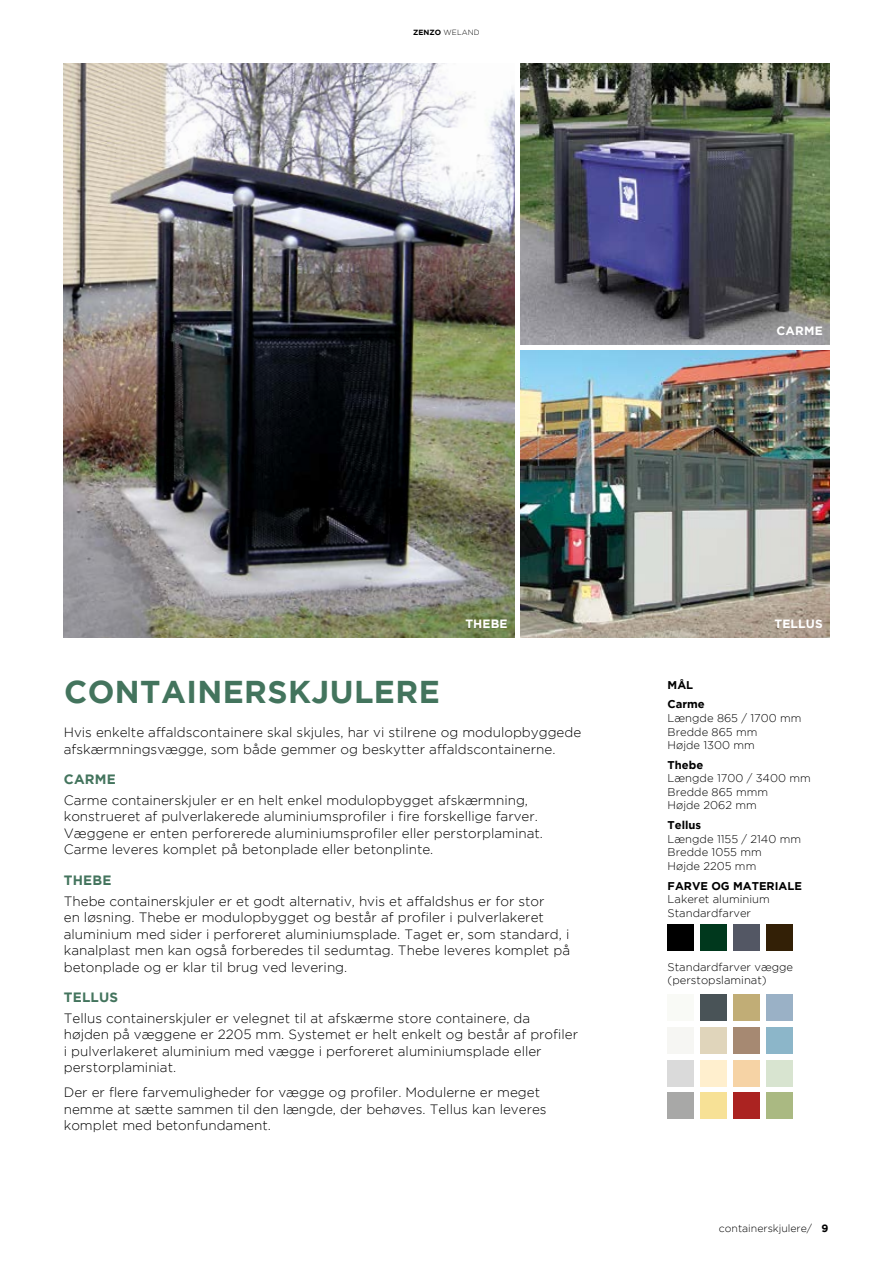
<style>
.page{position:relative;width:893px;height:1263px;background:#fff}
.page>*{position:absolute;margin:0;border:0;box-sizing:border-box;transform-origin:0 0}
.t1{font:700 31.5px "Gotham";letter-spacing:.015em;color:#43745d}
.t2{font:300 13.5px/16.5px "Gotham";color:#000}
.t3{font:700 13.5px "Gotham";letter-spacing:.015em;color:#43745d}
.t4{font:700 12px "Gotham";letter-spacing:.015em;color:#fff}
.t5{font:300 11.25px/13.5px "Gotham";color:#000}
.t6{font:700 11.25px/20px "Gotham";color:#000}
.t7{font:300 10.5px "Gotham";color:#000}
.t8{font:300 7.5px "Gotham";letter-spacing:.015em;color:#000}
.s1{font-weight:700}
</style>
<div class="page">
<img style="left:521px;top:351px;width:308px;height:287px">
<img style="left:521px;top:64px;width:308px;height:280px">
<img style="left:64px;top:64px;width:450px;height:574px">
<div style="left:668px;top:925px;width:26px;height:26px;background:#000"></div>
<div style="left:701px;top:925px;width:26px;height:26px;background:#00381d"></div>
<div style="left:733px;top:925px;width:27px;height:26px;background:#535764"></div>
<div style="left:766px;top:925px;width:27px;height:26px;background:#332006"></div>
<div style="left:667px;top:994px;width:26px;height:26px;background:#f9faf6"></div>
<div style="left:700px;top:994px;width:26px;height:26px;background:#495357"></div>
<div style="left:733px;top:994px;width:26px;height:26px;background:#c1ad76"></div>
<div style="left:766px;top:994px;width:26px;height:26px;background:#9ab1c6"></div>
<div style="left:667px;top:1027px;width:26px;height:26px;background:#f6f6f3"></div>
<div style="left:700px;top:1027px;width:26px;height:26px;background:#e0d5bb"></div>
<div style="left:733px;top:1027px;width:26px;height:26px;background:#a68972"></div>
<div style="left:766px;top:1027px;width:26px;height:26px;background:#8cb6c9"></div>
<div style="left:667px;top:1060px;width:26px;height:26px;background:#dadada"></div>
<div style="left:700px;top:1060px;width:26px;height:26px;background:#ffefce"></div>
<div style="left:733px;top:1060px;width:26px;height:26px;background:#f6d3a5"></div>
<div style="left:766px;top:1060px;width:26px;height:26px;background:#d8e4d0"></div>
<div style="left:667px;top:1093px;width:26px;height:26px;background:#a8a8a7"></div>
<div style="left:700px;top:1093px;width:26px;height:26px;background:#f7e196"></div>
<div style="left:733px;top:1093px;width:26px;height:26px;background:#ab2321"></div>
<div style="left:766px;top:1093px;width:26px;height:26px;background:#aab982"></div>
<p class="t8" style="left:413px;top:29px;width:68px"><span class="s1">ZENZO</span> WELAND</p>
<p class="t4" style="left:777px;top:323px;width:48px">CARME</p>
<p class="t4" style="left:465px;top:617px;width:44px">THEBE</p>
<p class="t4" style="left:774px;top:617px;width:50px">TELLUS</p>
<h1 class="t1" style="left:64px;top:674px;width:377px">CONTAINERSKJULERE</h1>
<p class="t2" style="left:64px;top:724px;width:519px">Hvis enkelte affaldscontainere skal skjules, har vi stilrene og modulopbyggede afskærmningsvægge, som både gemmer og beskytter affaldscontainerne.</p>
<p class="t3" style="left:64px;top:771px;width:53px">CARME</p>
<p class="t2" style="left:64px;top:792px;width:481px">Carme containerskjuler er en helt enkel modulopbygget afskærmning, konstrueret af pulverlakerede aluminiumsprofiler i fire forskellige farver.<br>Væggene er enten perforerede aluminiumsprofiler eller perstorplaminat.<br>Carme leveres komplet på betonplade eller betonplinte.</p>
<p class="t3" style="left:64px;top:872px;width:49px">THEBE</p>
<p class="t2" style="left:64px;top:892px;width:508px">Thebe containerskjuler er et godt alternativ, hvis et affaldshus er for stor<br>en løsning. Thebe er modulopbygget og består af profiler i pulverlakeret aluminium med sider i perforeret aluminiumsplade. Taget er, som standard, i kanalplast men kan også forberedes til sedumtag. Thebe leveres komplet på betonplade og er klar til brug ved levering.</p>
<p class="t3" style="left:64px;top:989px;width:56px">TELLUS</p>
<p class="t2" style="left:64px;top:1010px;width:516px">Tellus containerskjuler er velegnet til at afskærme store containere, da højden på væggene er 2205 mm. Systemet er helt enkelt og består af profiler i pulverlakeret aluminium med vægge i perforeret aluminiumsplade eller perstorplaminiat.</p>
<p class="t2" style="left:64px;top:1084px;width:484px">Der er flere farvemuligheder for vægge og profiler. Modulerne er meget nemme at sætte sammen til den længde, der behøves. Tellus kan leveres komplet med betonfundament.</p>
<p class="t6" style="left:668px;top:674px;width:39px">MÅL<br>Carme</p>
<p class="t5" style="left:668px;top:711px;width:135px">Længde 865 / 1700 mm<br>Bredde 865 mm<br>Højde 1300 mm</p>
<p class="t6" style="left:668px;top:755px;width:37px">Thebe</p>
<p class="t5" style="left:668px;top:771px;width:145px">Længde 1700 / 3400 mm<br>Bredde 865 mmm<br>Højde 2062 mm</p>
<p class="t6" style="left:668px;top:815px;width:35px">Tellus</p>
<p class="t5" style="left:668px;top:832px;width:135px">Længde 1155 / 2140 mm<br>Bredde 1055 mm<br>Højde 2205 mm</p>
<p class="t6" style="left:668px;top:875px;width:136px">FARVE OG MATERIALE</p>
<p class="t5" style="left:668px;top:892px;width:104px">Lakeret aluminium<br>Standardfarver</p>
<p class="t5" style="left:668px;top:960px;width:127px">Standardfarver vægge (perstopslaminat)</p>
<p class="t7" style="left:719px;top:1223px;width:111px">containerskjulere/ <span class="s1">9</span></p>
</div>
